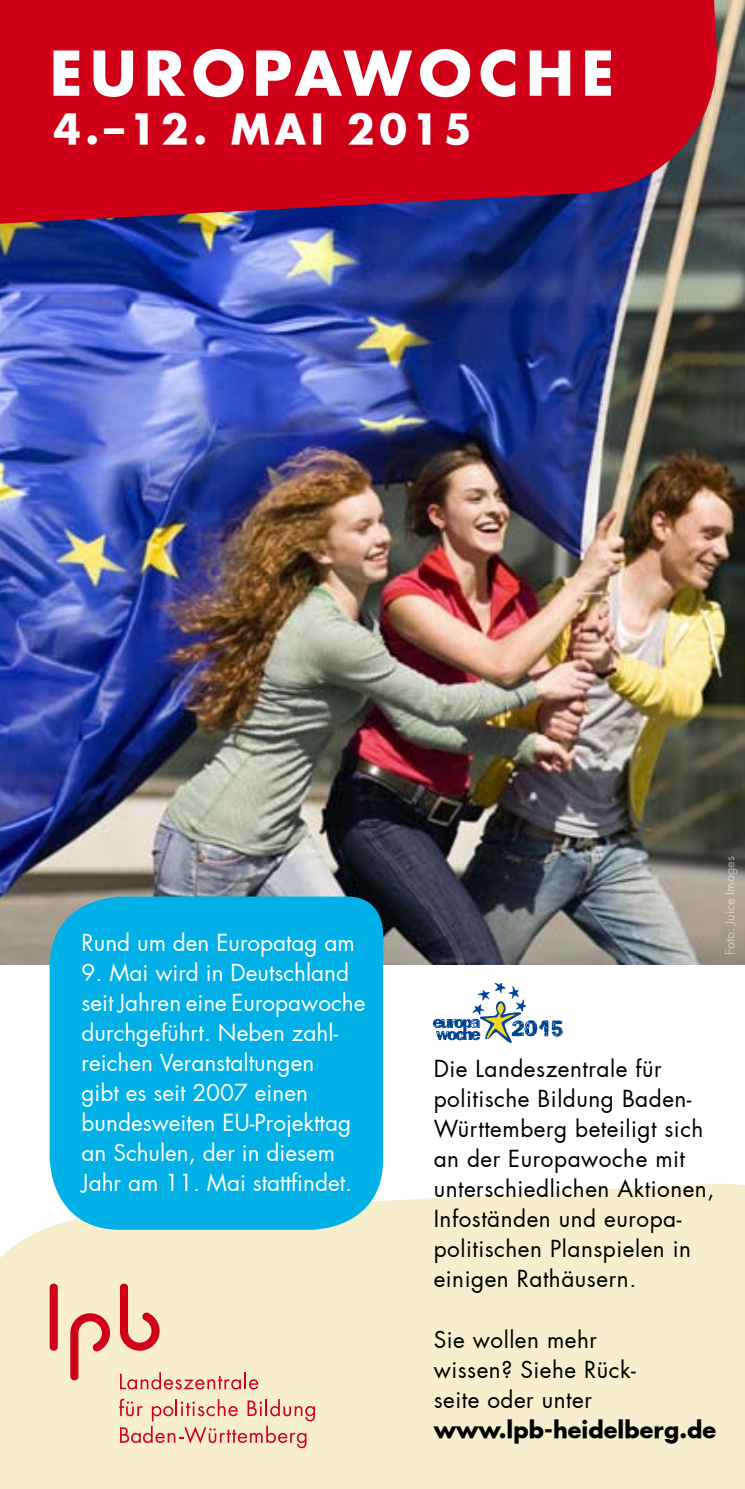
<style>
.page{position:relative;width:745px;height:1489px;background:#fff}
.page>*{position:absolute;margin:0;border:0;box-sizing:border-box;transform-origin:0 0}
.t1{font:700 60px "Futura";letter-spacing:.12em;color:#fff}
.t2{font:700 40px "Futura";letter-spacing:.12em;color:#fff}
.t3{font:22.5px/30px "Futura";letter-spacing:.025em;color:#000}
.t4{font:22.5px/30px "Futura";color:#fff}
.t5{font:700 22.5px "Futura";color:#000}
.t6{font:12.5px "Futura";color:#fff}
</style>
<div class="page">
<img style="left:0;top:0;width:744px;height:964px">
<div style="left:0;top:1184px;width:744px;height:304px;background:#f6eecc"></div>
<svg style="left:0;top:0;width:720px;height:227px;background:#bf0623"></svg>
<svg style="left:119px;top:1398px;width:196px;height:49px;background:#efc7af"></svg>
<svg style="left:50px;top:1283px;width:208px;height:106px;background:#f1ceb4"></svg>
<div style="left:50px;top:896px;width:333px;height:333px;background:#00b0e6"></div>
<svg style="left:432px;top:983px;width:130px;height:59px"></svg>
<h1 class="t1" style="left:50px;top:33px;width:558px">EUROPAWOCHE</h1>
<h2 class="t2" style="left:53px;top:102px;width:419px">4.–12. MAI 2015</h2>
<p class="t4" style="left:81px;top:927px;width:275px">Rund um den Europatag am</p>
<p class="t4" style="left:81px;top:957px;width:285px">9. Mai wird in Deutschland seit Jahren eine Europawoche durchgeführt. Neben zahl&shy;reichen Veranstaltungen<br>gibt es seit 2007 einen bundesweiten EU-Projekttag an Schulen, der in diesem<br>Jahr am 11. Mai stattfindet.</p>
<p class="t6" style="left:721px;top:955px;width:101px;rotate:-90deg">Foto: Juice Images</p>
<p class="t3" style="left:433px;top:1054px;width:282px">Die Landeszentrale für politische Bildung Baden-<br>Württemberg beteiligt sich an der Europawoche mit unterschiedlichen Aktionen,<br>Infoständen und europa&shy;politischen Planspielen in einigen Rathäusern.</p>
<p class="t3" style="left:433px;top:1324px;width:204px">Sie wollen mehr wissen? Siehe Rück&shy;seite oder unter</p>
<p class="t5" style="left:433px;top:1413px;width:284px">WWW.LPB-HEIDELBERG.DE</p>
</div>
